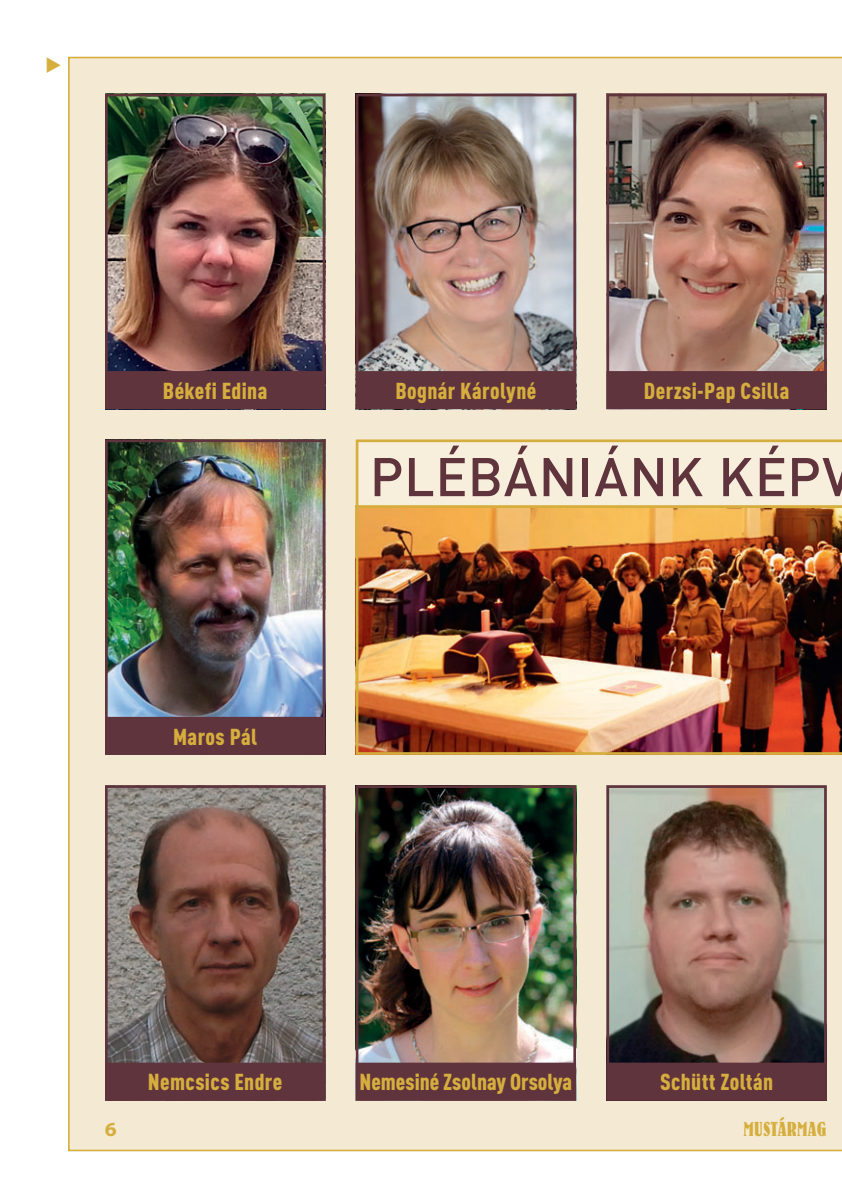
<style>
.page{position:relative;width:842px;height:1191px;background:#fff}
.page>*{position:absolute;margin:0;border:0;box-sizing:border-box;transform-origin:0 0}
.t1{font:500 53.6px "DIN Pro";letter-spacing:.01em;color:#60343d}
.t2{font:900 condensed 22.8px "DIN Pro";letter-spacing:.015em;color:#d6ae3e}
.t3{font:20px "H Bernhard Condensed Bold";letter-spacing:.01em;color:#d6ae3e}
.t4{font:700 semi-expanded 20px "Myriad Pro";color:#d6ae3e}
.t5{font:20px "European Pi Three";color:#d6ae3e}
</style>
<div class="page">
<img style="left:68px;top:57px;width:774px;height:1094px">
<p class="t5" style="left:46px;top:52px;width:18px">-</p>
<p class="t2" style="left:163px;top:383px;width:106px">Békefi Edina</p>
<p class="t2" style="left:395px;top:383px;width:142px">Bognár Károlyné</p>
<p class="t2" style="left:644px;top:383px;width:147px">Derzsi-Pap Csilla</p>
<p class="t2" style="left:173px;top:728px;width:86px">Maros Pál</p>
<h1 class="t1" style="left:370px;top:446px;width:484px">PLÉBÁNIÁNK KÉPV</h1>
<p class="t2" style="left:148px;top:1074px;width:136px">Nemcsics Endre</p>
<p class="t2" style="left:360px;top:1074px;width:214px">Nemesiné Zsolnay Orsolya</p>
<p class="t2" style="left:660px;top:1074px;width:115px">Schütt Zoltán</p>
<p class="t4" style="left:105px;top:1117px;width:13px">6</p>
<p class="t3" style="left:743px;top:1122px;width:85px">MUSTÁRMAG</p>
</div>
